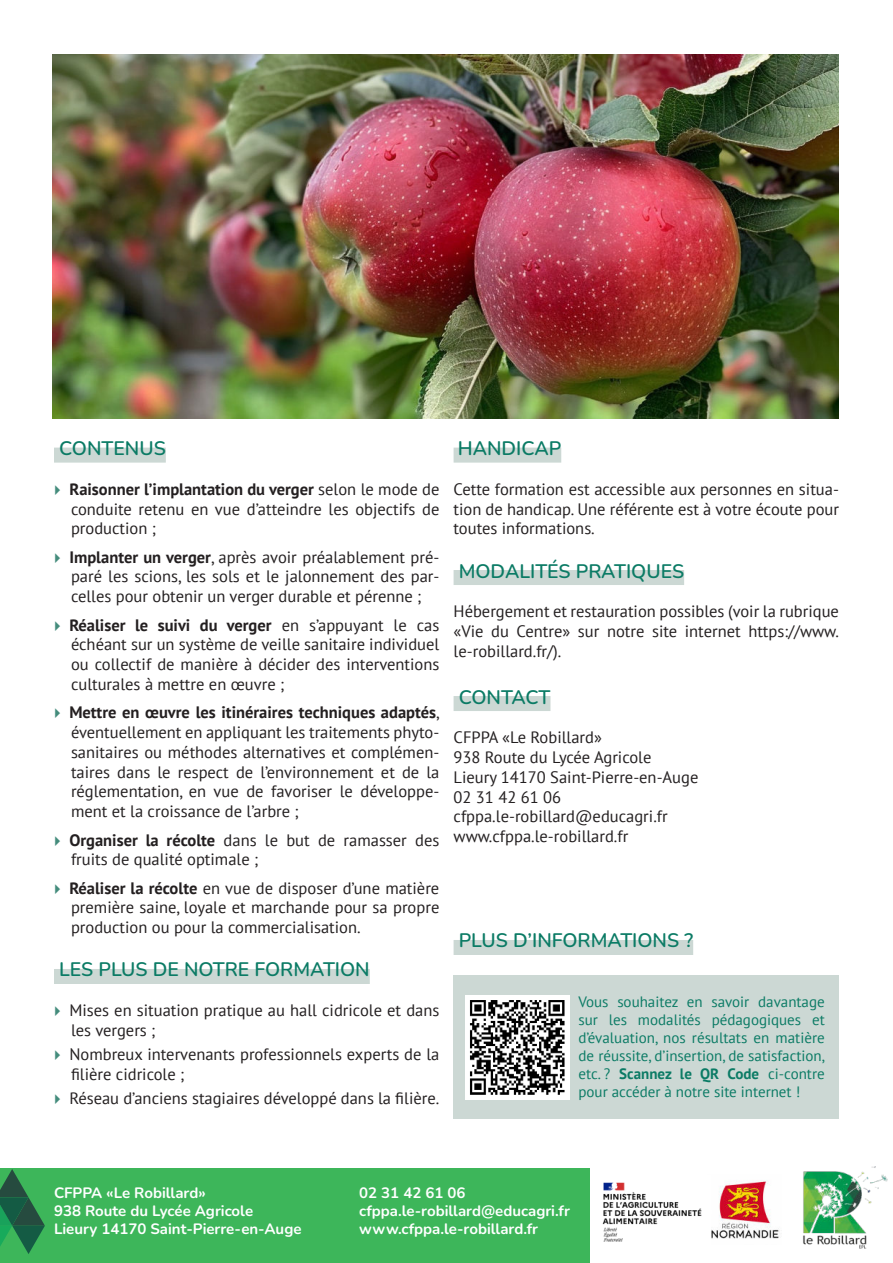
<style>
.page{position:relative;width:893px;height:1263px;background:#fff}
.page>*{position:absolute;margin:0;border:0;box-sizing:border-box;transform-origin:0 0}
.t1{font:200 19.5px "Nunito";color:#0b7b65}
.t2{font:16.5px/19.8px "PT Sans";color:#231f20;text-align:justify}
.t3{font:15px/18px "PT Sans";color:#0b7b65;text-align:justify}
.t4{font:200 15px/18px "Nunito";color:#fff}
.s1{font-weight:700}
</style>
<div class="page">
<div style="left:0;top:1168px;width:589px;height:95px;background:#3db65a"></div>
<img style="left:711px;top:1180px;width:68px;height:59px">
<svg style="left:0;top:1169px;width:45px;height:85px"></svg>
<img style="left:803px;top:1166px;width:85px;height:83px">
<img style="left:602px;top:1182px;width:100px;height:60px">
<div style="left:54px;top:448px;width:112px;height:15px;background:#ccd8d4"></div>
<div style="left:54px;top:969px;width:316px;height:15px;background:#ccd8d4"></div>
<div style="left:454px;top:975px;width:385px;height:143px;background:#ccd8d4"></div>
<div style="left:454px;top:940px;width:239px;height:15px;background:#ccd8d4"></div>
<img style="left:465px;top:995px;width:105px;height:105px">
<div style="left:454px;top:448px;width:107px;height:15px;background:#ccd8d4"></div>
<div style="left:454px;top:570px;width:230px;height:15px;background:#ccd8d4"></div>
<div style="left:454px;top:696px;width:96px;height:15px;background:#ccd8d4"></div>
<img style="left:53px;top:54px;width:786px;height:364px">
<p class="t1" style="left:59px;top:437px;width:108px">CONTENUS</p>
<p class="t2" style="left:69px;top:479px;width:371px"><span class="s1">Raisonner l’implantation du verger</span> selon le mode de conduite retenu en vue d’atteindre les objectifs de production ;</p>
<p class="t2" style="left:69px;top:546px;width:371px"><span class="s1">Implanter un verger</span>, après avoir préalablement pré&shy;paré les scions, les sols et le jalonnement des par&shy;celles pour obtenir un verger durable et pérenne ;</p>
<p class="t2" style="left:69px;top:615px;width:371px"><span class="s1">Réaliser le suivi du verger</span> en s’appuyant le cas échéant sur un système de veille sanitaire individuel ou collectif de manière à décider des interventions culturales à mettre en œuvre ;</p>
<p class="t2" style="left:69px;top:703px;width:372px"><span class="s1">Mettre en œuvre les itinéraires techniques adaptés</span>, éventuellement en appliquant les traitements phyto&shy;sanitaires ou méthodes alternatives et complémen&shy;taires dans le respect de l’environnement et de la réglementation, en vue de favoriser le développe&shy;ment et la croissance de l’arbre ;</p>
<p class="t2" style="left:69px;top:830px;width:371px"><span class="s1">Organiser la récolte</span> dans le but de ramasser des fruits de qualité optimale ;</p>
<p class="t2" style="left:69px;top:877px;width:371px"><span class="s1">Réaliser la récolte</span> en vue de disposer d’une matière première saine, loyale et marchande pour sa propre production ou pour la commercialisation.</p>
<p class="t1" style="left:59px;top:958px;width:312px">LES PLUS DE NOTRE FORMATION</p>
<p class="t2" style="left:69px;top:1001px;width:371px">Mises en situation pratique au hall cidricole et dans les vergers ;</p>
<p class="t2" style="left:69px;top:1045px;width:371px">Nombreux intervenants professionnels experts de la filière cidricole ;</p>
<p class="t2" style="left:69px;top:1088px;width:371px">Réseau d’anciens stagiaires développé dans la filière.</p>
<p class="t1" style="left:458px;top:437px;width:105px">HANDICAP</p>
<p class="t2" style="left:454px;top:479px;width:387px">Cette formation est accessible aux personnes en situa&shy;tion de handicap. Une référente est à votre écoute pour toutes informations.</p>
<p class="t1" style="left:459px;top:559px;width:227px">MODALITÉS PRATIQUES</p>
<p class="t2" style="left:454px;top:602px;width:387px">Hébergement et restauration possibles (voir la rubrique «Vie du Centre» sur notre site internet https://www. le-robillard.fr/).</p>
<p class="t1" style="left:459px;top:685px;width:93px">CONTACT</p>
<p class="t2" style="left:454px;top:728px;width:246px;text-align:left">CFPPA «Le Robillard»<br>938 Route du Lycée Agricole<br>Lieury 14170 Saint-Pierre-en-Auge<br>02 31 42 61 06 cfppa.le-robillard@educagri.fr www.cfppa.le-robillard.fr</p>
<p class="t1" style="left:459px;top:929px;width:236px">PLUS D’INFORMATIONS ?</p>
<p class="t3" style="left:578px;top:993px;width:248px">Vous souhaitez en savoir davantage sur les modalités pédagogiques et d’évaluation, nos résultats en matière de réussite, d’insertion, de satisfaction, etc. ? <span class="s1">Scannez le QR Code</span> ci-contre pour accéder à notre site internet !</p>
<p class="t4" style="left:54px;top:1184px;width:249px">CFPPA «Le Robillard»<br>938 Route du Lycée Agricole<br>Lieury 14170 Saint-Pierre-en-Auge</p>
<p class="t4" style="left:359px;top:1185px;width:212px">02 31 42 61 06 cfppa.le-robillard@educagri.fr www.cfppa.le-robillard.fr</p>
</div>
